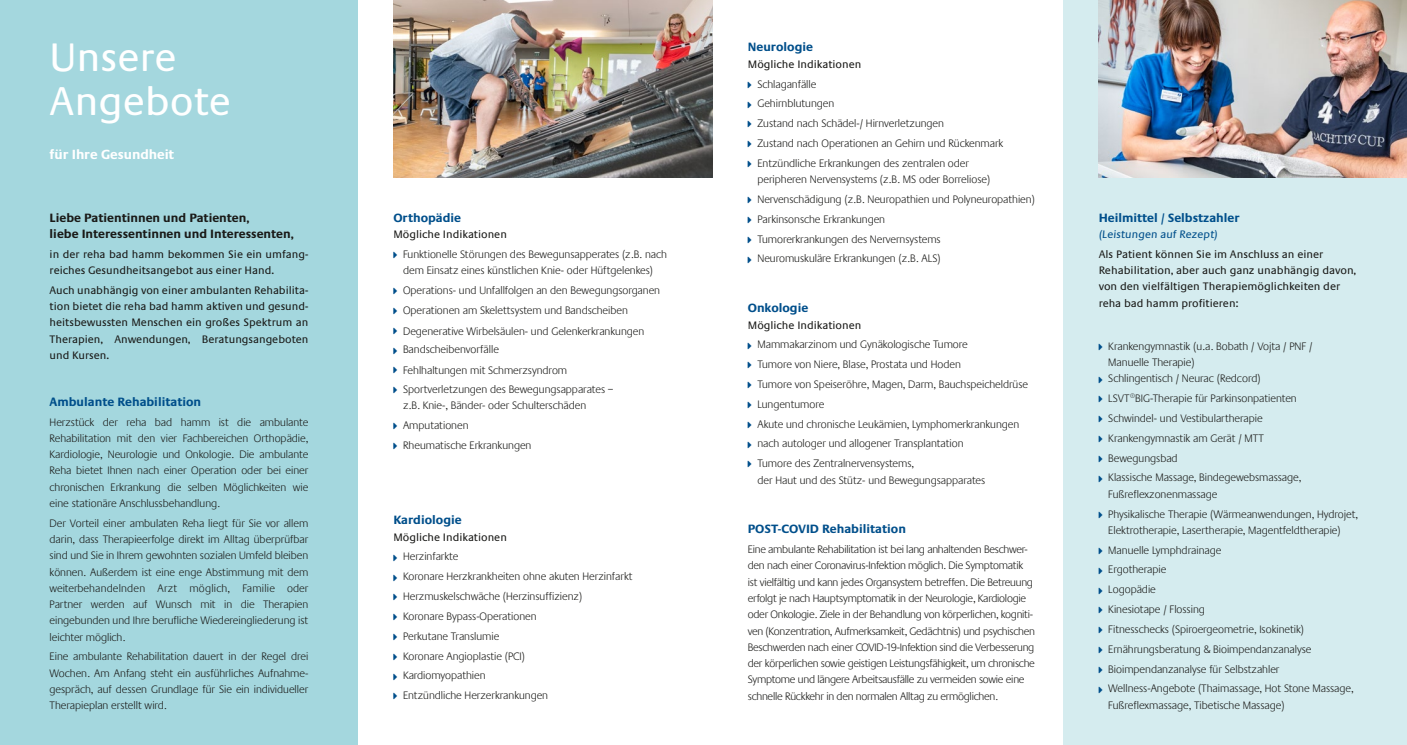
<style>
.page{position:relative;width:1407px;height:745px;background:#fff}
.page>*{position:absolute;margin:0;border:0;box-sizing:border-box;transform-origin:0 0}
.t1{font:41.25px/43.8px "Praxis EF";color:#fff}
.t2{font:700 13.75px "Praxis EF";letter-spacing:-.005em;color:#fff}
.t3{font:700 12.5px "Praxis EF";color:#004f8b}
.t4{font:700 12.5px/16.2px "Praxis EF";color:#1a1a18}
.t5{font:300 11.25px/19.8px "Praxis EF";color:#1a1a18}
.t6{font:300 11.25px/16.2px "Praxis EF";letter-spacing:-.02em;color:#1a1a18}
.t7{font:11.25px/16.2px "Praxis EF";color:#1a1a18}
.t8{font:11.25px "Praxis EF";color:#004f8b}
</style>
<div class="page">
<div style="left:1063px;top:0;width:344px;height:744px;background:#d5ecef"></div>
<div style="left:0;top:0;width:358px;height:744px;background:#a4d7de"></div>
<img style="left:393px;top:0;width:319px;height:177px">
<img style="left:1098px;top:0;width:309px;height:177px">
<h1 class="t1" style="left:50px;top:37px;width:183px">Unsere<br>Angebote</h1>
<p class="t2" style="left:50px;top:147px;width:126px">für Ihre Gesundheit</p>
<p class="t4" style="left:50px;top:209px;width:246px">Liebe Patientinnen und Patienten,<br>liebe Interessentinnen und Interessenten,</p>
<p class="t7" style="left:50px;top:246px;width:260px">in der reha bad hamm bekommen Sie ein umfang&shy;reiches Gesundheitsangebot aus einer Hand.</p>
<p class="t7" style="left:50px;top:282px;width:260px;text-align:justify">Auch unabhängig von einer ambulanten Rehabilita&shy;tion bietet die reha bad hamm aktiven und gesund&shy;heitsbewussten Menschen ein großes Spektrum an Therapien, Anwendungen, Beratungsangeboten und Kursen.</p>
<p class="t3" style="left:50px;top:394px;width:153px">Ambulante Rehabilitation</p>
<p class="t5" style="left:50px;top:414px;width:260px;line-height:16.2px;text-align:justify">Herzstück der reha bad hamm ist die ambulante Rehabilitation mit den vier Fachbereichen Orthopädie, Kardiologie, Neurologie und Onkologie. Die ambulante Reha bietet Ihnen nach einer Operation oder bei einer chronischen Erkrankung die selben Möglichkeiten wie eine stationäre Anschlussbehandlung.</p>
<p class="t5" style="left:50px;top:515px;width:260px;line-height:16.2px;text-align:justify">Der Vorteil einer ambulaten Reha liegt für Sie vor allem darin, dass Therapieerfolge direkt im Alltag überprüfbar sind und Sie in Ihrem gewohnten sozialen Umfeld bleiben können. Außerdem ist eine enge Abstimmung mit dem weiterbehandelnden Arzt möglich, Familie oder Partner werden auf Wunsch mit in die Therapien eingebunden und Ihre berufliche Wiedereingliederung ist leichter möglich.</p>
<p class="t5" style="left:50px;top:648px;width:260px;line-height:16.2px;text-align:justify">Eine ambulante Rehabilitation dauert in der Regel drei Wochen. Am Anfang steht ein ausführliches Aufnahme&shy;gespräch, auf dessen Grundlage für Sie ein individueller Therapieplan erstellt wird.</p>
<p class="t3" style="left:393px;top:211px;width:69px">Orthopädie</p>
<p class="t7" style="left:393px;top:226px;width:115px">Mögliche Indikationen</p>
<p class="t5" style="left:403px;top:246px;width:265px;line-height:16.2px">Funktionelle Störungen des Bewegunsapperates (z.B. nach dem Einsatz eines künstlichen Knie- oder Hüftgelenkes)</p>
<p class="t5" style="left:403px;top:280px;width:258px">Operations- und Unfallfolgen an den Bewegungsorganen<br>Operationen am Skelettsystem und Bandscheiben</p>
<p class="t5" style="left:403px;top:322px;width:243px;line-height:18.5px">Degenerative Wirbelsäulen- und Gelenkerkrankungen<br>Bandscheibenvorfälle</p>
<p class="t5" style="left:403px;top:361px;width:212px;line-height:18.5px">Fehlhaltungen mit Schmerzsyndrom<br>Sportverletzungen des Bewegungsapparates –</p>
<p class="t5" style="left:403px;top:396px;width:185px">z.B. Knie-, Bänder- oder Schulterschäden<br>Amputationen<br>Rheumatische Erkrankungen</p>
<p class="t3" style="left:393px;top:513px;width:70px">Kardiologie</p>
<p class="t7" style="left:393px;top:528px;width:115px">Mögliche Indikationen</p>
<p class="t5" style="left:403px;top:546px;width:231px">Herzinfarkte<br>Koronare Herzkrankheiten ohne akuten Herzinfarkt<br>Herzmuskelschwäche (Herzinsuffizienz)<br>Koronare Bypass-Operationen<br>Perkutane Translumie<br>Koronare Angioplastie (PCI)<br>Kardiomyopathien<br>Entzündliche Herzerkrankungen</p>
<p class="t3" style="left:748px;top:40px;width:67px">Neurologie</p>
<p class="t7" style="left:748px;top:56px;width:115px">Mögliche Indikationen</p>
<p class="t5" style="left:757px;top:74px;width:247px">Schlaganfälle<br>Gehirnblutungen<br>Zustand nach Schädel-/ Hirnverletzungen<br>Zustand nach Operationen an Gehirn und Rückenmark Entzündliche Erkrankungen des zentralen oder</p>
<p class="t5" style="left:757px;top:170px;width:279px">peripheren Nervensystems (z.B. MS oder Borreliose)<br>Nervenschädigung (z.B. Neuropathien und Polyneuropathien)<br>Parkinsonsche Erkrankungen<br>Tumorerkrankungen des Nervernsystems<br>Neuromuskuläre Erkrankungen (z.B. ALS)</p>
<p class="t3" style="left:748px;top:301px;width:62px">Onkologie</p>
<p class="t7" style="left:748px;top:317px;width:115px">Mögliche Indikationen</p>
<p class="t5" style="left:757px;top:335px;width:272px">Mammakarzinom und Gynäkologische Tumore<br>Tumore von Niere, Blase, Prostata und Hoden<br>Tumore von Speiseröhre, Magen, Darm, Bauchspeicheldrüse Lungentumore<br>Akute und chronische Leukämien, Lymphomerkrankungen nach autologer und allogener Transplantation<br>Tumore des Zentralnervensystems,</p>
<p class="t5" style="left:757px;top:470px;width:229px">der Haut und des Stütz- und Bewegungsapparates</p>
<p class="t3" style="left:748px;top:522px;width:160px">POST-COVID Rehabilitation</p>
<p class="t6" style="left:748px;top:541px;width:289px">Eine ambulante Rehabilitation ist bei lang anhaltenden Beschwer&shy;den nach einer Coronavirus-Infektion möglich. Die Symptomatik ist vielfältig und kann jedes Organsystem betreffen. Die Betreuung erfolgt je nach Hauptsymptomatik in der Neurologie, Kardiologie oder Onkologie. Ziele in der Behandlung von körperlichen, kogniti&shy;ven (Konzentration, Aufmerksamkeit, Gedächtnis) und psychischen Beschwerden nach einer COVID-19-Infektion sind die Verbesserung der körperlichen sowie geistigen Leistungsfähigkeit, um chronische Symptome und längere Arbeitsausfälle zu vermeiden sowie eine schnelle Rückkehr in den normalen Alltag zu ermöglichen.</p>
<p class="t3" style="left:1098px;top:211px;width:142px">Heilmittel / Selbstzahler</p>
<p class="t8" style="left:1098px;top:228px;width:121px">(Leistungen auf Rezept)</p>
<p class="t7" style="left:1098px;top:246px;width:259px">Als Patient können Sie im Anschluss an einer Rehabilitation, aber auch ganz unabhängig davon, von den vielfältigen Therapiemöglichkeiten der reha bad hamm profitieren:</p>
<p class="t5" style="left:1108px;top:338px;width:206px;line-height:16.2px">Krankengymnastik (u.a. Bobath / Vojta / PNF /<br>Manuelle Therapie)<br>Schlingentisch / Neurac (Redcord)</p>
<p class="t5" style="left:1108px;top:388px;width:194px">LSVT®BIG-Therapie für Parkinsonpatienten Schwindel- und Vestibulartherapie Krankengymnastik am Gerät / MTT Bewegungsbad<br>Klassische Massage, Bindegewebsmassage,</p>
<p class="t5" style="left:1108px;top:484px;width:251px">Fußreflexzonenmassage<br>Physikalische Therapie (Wärmeanwendungen, Hydrojet,</p>
<p class="t5" style="left:1108px;top:520px;width:247px">Elektrotherapie, Lasertherapie, Magentfeldtherapie)<br>Manuelle Lymphdrainage<br>Ergotherapie<br>Logopädie<br>Kinesiotape / Flossing<br>Fitnesschecks (Spiroergeometrie, Isokinetik)<br>Ernährungsberatung &amp; Bioimpendanzanalyse Bioimpendanzanalyse für Selbstzahler Wellness-Angebote (Thaimassage, Hot Stone Massage,</p>
<p class="t5" style="left:1108px;top:694px;width:178px">Fußreflexmassage, Tibetische Massage)</p>
</div>
